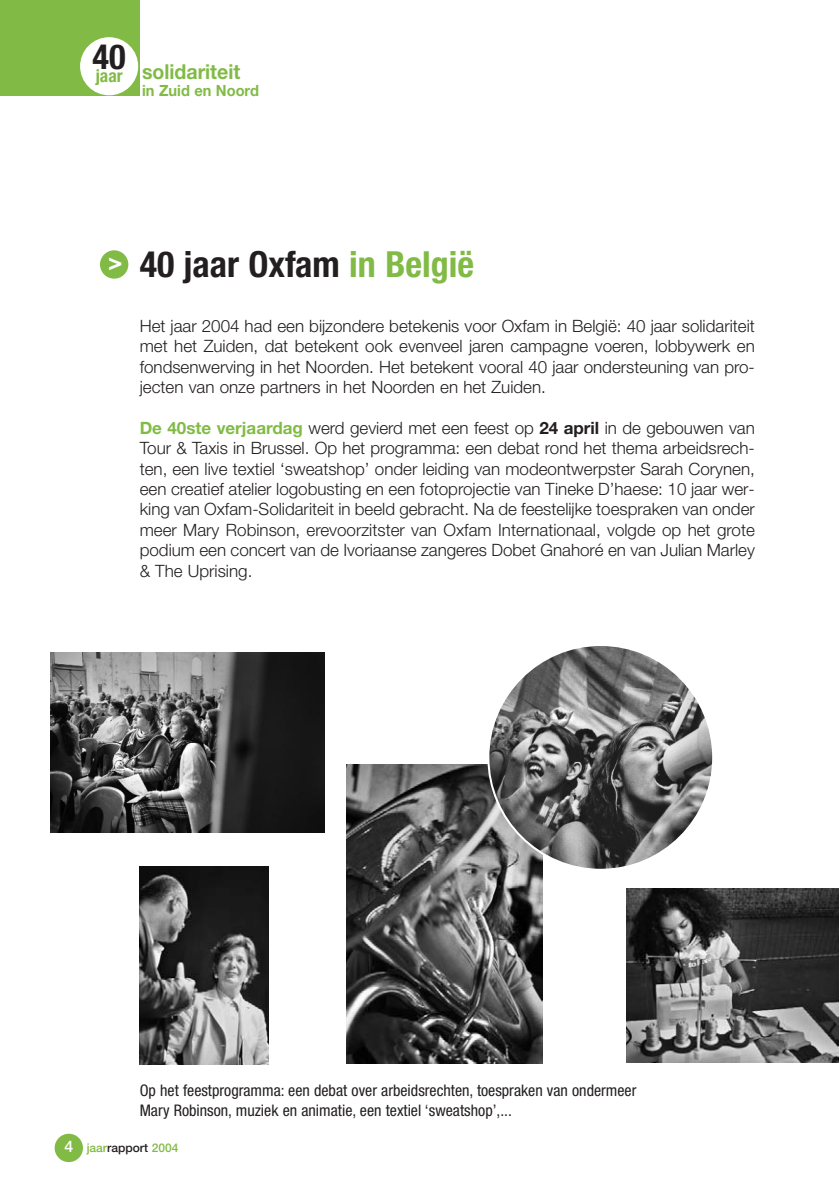
<style>
.page{position:relative;width:840px;height:1190px;background:#fff}
.page>*{position:absolute;margin:0;border:0;box-sizing:border-box;transform-origin:0 0}
.t1{font:700 condensed 36px "Helvetica Neue";color:#231f20}
.t2{font:700 condensed 24px "Helvetica Neue";color:#fff}
.t3{font:700 20.6px "Helvetica Neue";color:#81bb45;scale:.95 1}
.t4{font:700 condensed 17.6px "Helvetica Neue";color:#81bb45}
.t5{font:300 17px/20.4px "Helvetica Neue";color:#231f20;text-align:justify}
.t6{font:condensed 16px/20px "Helvetica Neue";color:#231f20}
.t7{font:700 15.4px "Helvetica Neue";color:#81bb45;scale:.95 1}
.t8{font:500 12px "Helvetica Neue";color:#81bb45}
.s1{color:#81bb45}
.s2{font-weight:700;color:#81bb45}
.s3{font-weight:700}
.s4{font-size:16px;color:#fff}
.s5{color:#231f20}
</style>
<div class="page">
<div style="left:0;top:0;width:140px;height:96px;background:#81bb45"></div>
<div style="left:55px;top:1134px;width:28px;height:28px;background:#81bb45;border-radius:50%"></div>
<div style="left:100px;top:250px;width:28px;height:29px;background:#81bb45;border-radius:50%"></div>
<div style="left:80px;top:37px;width:58px;height:58px;background:#fff;border-radius:50%"></div>
<img style="left:346px;top:764px;width:196px;height:300px">
<img style="left:626px;top:888px;width:213px;height:174px">
<img style="left:140px;top:867px;width:129px;height:197px">
<img style="left:51px;top:652px;width:274px;height:180px">
<svg style="left:487px;top:646px;width:226px;height:225px"></svg>
<p class="t4" style="left:93px;top:70px;width:35px"><sup>40</sup>jaar</p>
<p class="t3" style="left:142px;top:64px;width:105px">solidariteit</p>
<p class="t7" style="left:142px;top:85px;width:124px">in Zuid en Noord</p>
<h2 class="t2" style="left:108px;top:253px;width:16px">&gt;</h2>
<h1 class="t1" style="left:140px;top:252px;width:336px">40 jaar Oxfam <span class="s1">in België</span></h1>
<p class="t5" style="left:140px;top:317px;width:617px">Het jaar 2004 had een bijzondere betekenis voor Oxfam in België: 40 jaar solidariteit met het Zuiden, dat betekent ook evenveel jaren campagne voeren, lobbywerk en fondsenwerving in het Noorden. Het betekent vooral 40 jaar ondersteuning van pro&shy;jecten van onze partners in het Noorden en het Zuiden.</p>
<p class="t5" style="left:140px;top:419px;width:617px"><span class="s2">De 40ste verjaardag</span> werd gevierd met een feest op <span class="s3">24 april</span> in de gebouwen van Tour &amp; Taxis in Brussel. Op het programma: een debat rond het thema arbeidsrech&shy;ten, een live textiel ‘sweatshop’ onder leiding van modeontwerpster Sarah Corynen, een creatief atelier logobusting en een fotoprojectie van Tineke D’haese: 10 jaar wer&shy;king van Oxfam-Solidariteit in beeld gebracht. Na de feestelijke toespraken van onder meer Mary Robinson, erevoorzitster van Oxfam Internationaal, volgde op het grote podium een concert van de Ivoriaanse zangeres Dobet Gnahoré en van Julian Marley &amp; The Uprising.</p>
<p class="t6" style="left:140px;top:1081px;width:498px">Op het feestprogramma: een debat over arbeidsrechten, toespraken van ondermeer<br>Mary Robinson, muziek en animatie, een textiel ‘sweatshop’,...</p>
<p class="t8" style="left:64px;top:1143px;width:115px"><span class="s4">4</span> jaar<span class="s5">rapport</span> 2004</p>
</div>
